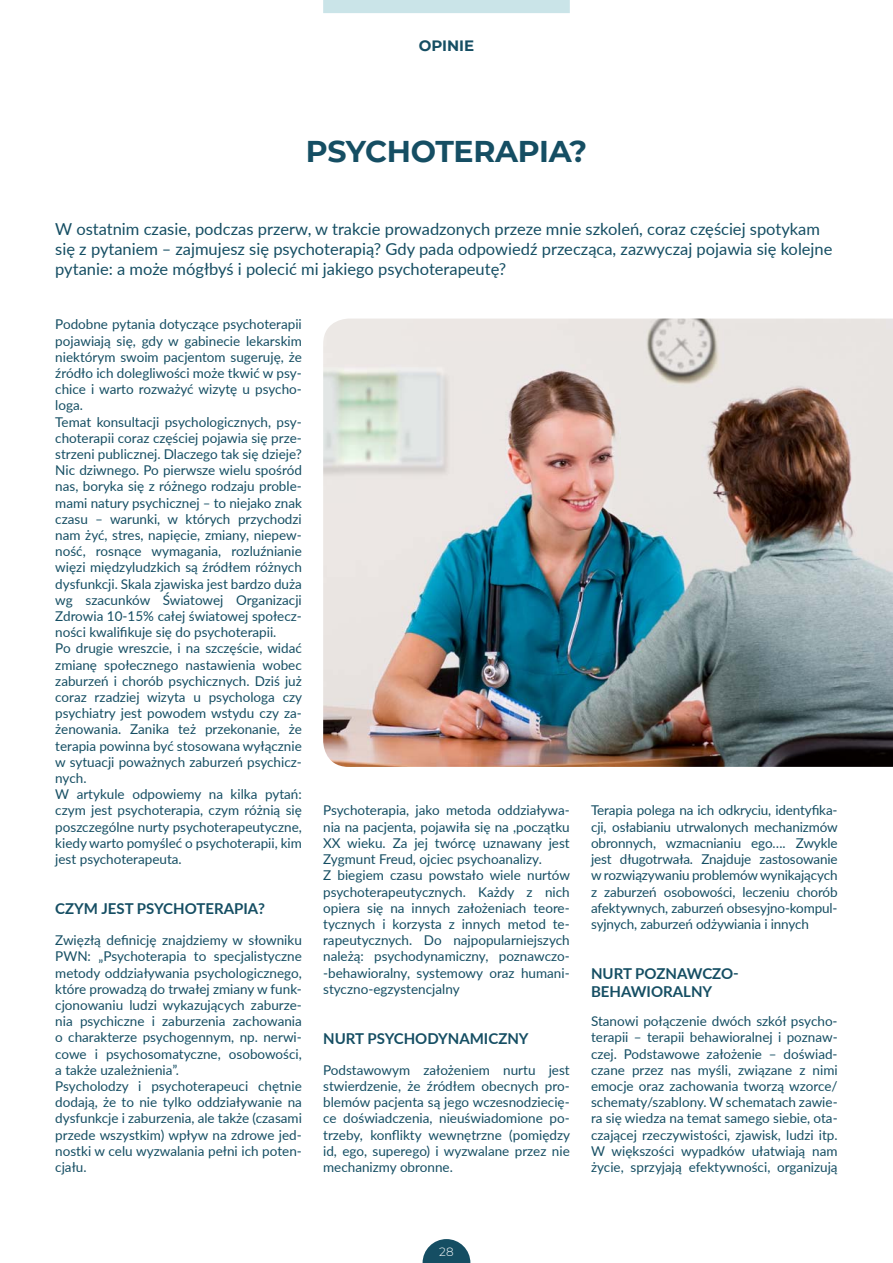
<style>
.page{position:relative;width:893px;height:1263px;background:#fff}
.page>*{position:absolute;margin:0;border:0;box-sizing:border-box;transform-origin:0 0}
.t1{font:700 30px "Montserrat";letter-spacing:-.01em;color:#154e63}
.t2{font:16.5px/19.8px "Lato";color:#154e63}
.t3{font:700 15px "Lato";color:#154e63}
.t4{font:700 15px "Montserrat";color:#154e63}
.t5{font:13.5px/16.2px "Lato";color:#154e63}
.t6{font:300 12px "Montserrat";color:#fff}
</style>
<div class="page">
<img style="left:323px;top:319px;width:570px;height:448px">
<div style="left:323px;top:0;width:247px;height:13px;background:#cae4e8"></div>
<svg style="left:423px;top:1239px;width:47px;height:24px"></svg>
<p class="t4" style="left:419px;top:35px;width:49px">OPINIE</p>
<h1 class="t1" style="left:306px;top:130px;width:151px">PSYCHOTER</h1>
<h1 class="t1" style="left:495px;top:130px;width:93px">APIA?</h1>
<p class="t2" style="left:55px;top:219px;width:779px">W ostatnim czasie, podczas przerw, w trakcie prowadzonych przeze mnie szkoleń, coraz częściej spotykam się z pytaniem ‒ zajmujesz się psychoterapią? Gdy pada odpowiedź przecząca, zazwyczaj pojawia się kolejne pytanie: a może mógłbyś i polecić mi jakiego psychoterapeutę?</p>
<p class="t5" style="left:55px;top:316px;width:248px">Podobne pytania dotyczące psychoterapii pojawiają się, gdy w gabinecie lekarskim niektórym swoim pacjentom sugeruję, że źródło ich dolegliwości może tkwić w psy&shy;chice i warto rozważyć wizytę u psycho&shy;loga.<br>Temat konsultacji psychologicznych, psy&shy;choterapii coraz częściej pojawia się prze&shy;strzeni publicznej. Dlaczego tak się dzieje?<br>Nic dziwnego. Po pierwsze wielu spośród nas, boryka się z różnego rodzaju proble&shy;mami natury psychicznej ‒ to niejako znak czasu ‒ warunki, w których przychodzi nam żyć, stres, napięcie, zmiany, niepew&shy;ność, rosnące wymagania, rozluźnianie więzi międzyludzkich są źródłem różnych dysfunkcji. Skala zjawiska jest bardzo duża wg szacunków Światowej Organizacji Zdrowia 10-15% całej światowej społecz&shy;ności kwalifikuje się do psychoterapii.<br>Po drugie wreszcie, i na szczęście, widać zmianę społecznego nastawienia wobec zaburzeń i chorób psychicznych. Dziś już coraz rzadziej wizyta u psychologa czy psychiatry jest powodem wstydu czy za&shy;żenowania. Zanika też przekonanie, że terapia powinna być stosowana wyłącznie w sytuacji poważnych zaburzeń psychicz&shy;nych.<br>W artykule odpowiemy na kilka pytań: czym jest psychoterapia, czym różnią się poszczególne nurty psychoterapeutyczne, kiedy warto pomyśleć o psychoterapii, kim jest psychoterapeuta.</p>
<p class="t3" style="left:55px;top:898px;width:22px">CZYM</p>
<p class="t3" style="left:101px;top:898px;width:9px">JEST</p>
<p class="t3" style="left:137px;top:898px;width:11px">PSYCHOTERAPIA</p>
<p class="t3" style="left:258px;top:898px;width:8px">?</p>
<p class="t5" style="left:55px;top:931px;width:248px">Zwięzłą definicję znajdziemy w słowniku PWN: „Psychoterapia to specjalistyczne metody oddziaływania psychologicznego, które prowadzą do trwałej zmiany w funk&shy;cjonowaniu ludzi wykazujących zaburze&shy;nia psychiczne i zaburzenia zachowania o charakterze psychogennym, np. nerwi&shy;cowe i psychosomatyczne, osobowości, a także uzależnienia”.<br>Psycholodzy i psychoterapeuci chętnie dodają, że to nie tylko oddziaływanie na dysfunkcje i zaburzenia, ale także (czasami przede wszystkim) wpływ na zdrowe jed&shy;nostki w celu wyzwalania pełni ich poten&shy;cjału.</p>
<p class="t5" style="left:323px;top:802px;width:248px">Psychoterapia, jako metoda oddziaływa&shy;nia na pacjenta, pojawiła się na ,początku XX wieku. Za jej twórcę uznawany jest Zygmunt Freud, ojciec psychoanalizy.<br>Z biegiem czasu powstało wiele nurtów psychoterapeutycznych. Każdy z nich opiera się na innych założeniach teore&shy;tycznych i korzysta z innych metod te&shy;rapeutycznych. Do najpopularniejszych należą: psychodynamiczny, poznawczo--behawioralny, systemowy oraz humani&shy;styczno-egzystencjalny</p>
<p class="t3" style="left:323px;top:1027px;width:22px">NURT</p>
<p class="t3" style="left:367px;top:1027px;width:12px">PSYCHODYNAMICZNY</p>
<p class="t5" style="left:323px;top:1061px;width:248px;text-align:justify">Podstawowym założeniem nurtu jest stwierdzenie, że źródłem obecnych pro&shy;blemów pacjenta są jego wczesnodziecię&shy;ce doświadczenia, nieuświadomione po&shy;trzeby, konflikty wewnętrzne (pomiędzy id, ego, superego) i wyzwalane przez nie mechanizmy obronne.</p>
<p class="t5" style="left:591px;top:802px;width:248px;text-align:justify">Terapia polega na ich odkryciu, identyfika&shy;cji, osłabianiu utrwalonych mechanizmów obronnych, wzmacnianiu ego…. Zwykle jest długotrwała. Znajduje zastosowanie w rozwiązywaniu problemów wynikających z zaburzeń osobowości, leczeniu chorób afektywnych, zaburzeń obsesyjno-kompul&shy;syjnych, zaburzeń odżywiania i innych</p>
<p class="t3" style="left:591px;top:962px;width:22px">NURT</p>
<p class="t3" style="left:635px;top:962px;width:12px">POZNAWCZO</p>
<p class="t3" style="left:733px;top:962px;width:7px">-</p>
<p class="t3" style="left:591px;top:980px;width:12px">BEHAWIORALNY</p>
<p class="t5" style="left:591px;top:1012px;width:248px;text-align:justify">Stanowi połączenie dwóch szkół psycho&shy;terapii – terapii behawioralnej i poznaw&shy;czej. Podstawowe założenie – doświad&shy;czane przez nas myśli, związane z nimi emocje oraz zachowania tworzą wzorce/ schematy/szablony. W schematach zawie&shy;ra się wiedza na temat samego siebie, ota&shy;czającej rzeczywistości, zjawisk, ludzi itp.<br>W większości wypadków ułatwiają nam życie, sprzyjają efektywności, organizują</p>
<p class="t6" style="left:439px;top:1244px;width:16px">28</p>
</div>
